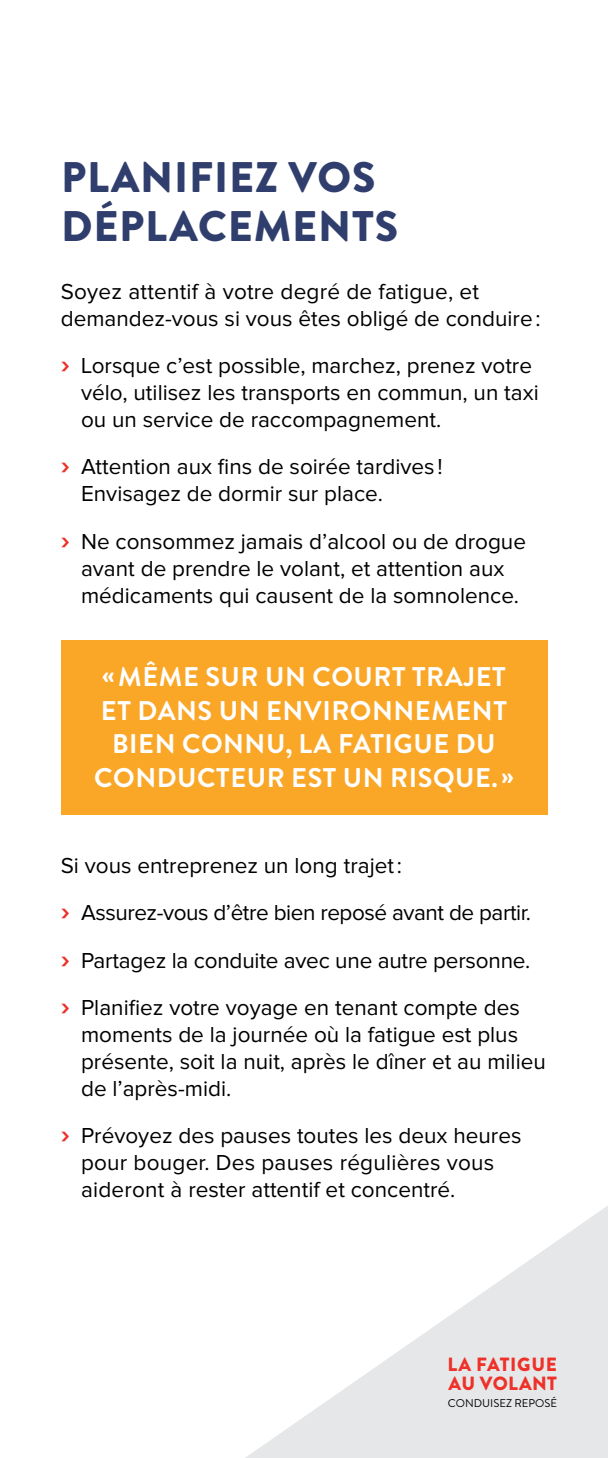
<style>
.page{position:relative;width:608px;height:1458px;background:#fff}
.page>*{position:absolute;margin:0;border:0;box-sizing:border-box;transform-origin:0 0}
.t1{font:900 42.75px/49.5px "Brandon Grotesque";letter-spacing:.02em;color:#303e6d}
.t2{font:700 27px/33.8px "Brandon Grotesque";letter-spacing:.02em;color:#fff;text-align:center}
.t3{font:22.5px/27px "Proxima Nova";color:#000}
.t4{font:22.5px "Proxima Nova";letter-spacing:-.02em;color:#000}
.t5{font:900 19.12px/19.1px "Brandon Grotesque";letter-spacing:.02em;color:#ee3129}
.t6{font:11.25px "Brandon Grotesque";color:#000}
.s1{font-weight:700;font-size:27px;color:#ee3129}
</style>
<div class="page">
<svg style="left:245px;top:1206px;width:362px;height:252px"></svg>
<div style="left:61px;top:640px;width:486px;height:175px;background:#faa627"></div>
<h3 class="t1" style="left:61px;top:153px;width:338px">PLANIFIEZ VOS<br>DÉPLACEMENTS</h3>
<p class="t3" style="left:61px;top:279px;width:481px">Soyez attentif à votre degré de fatigue, et demandez-vous si vous êtes obligé de conduire:</p>
<p class="t3" style="left:81px;top:353px;width:459px;text-indent:-20px"><span class="s1">›</span> Lorsque c’est possible, marchez, prenez votre vélo, utilisez les transports en commun, un taxi ou un service de raccompagnement.</p>
<p class="t3" style="left:81px;top:454px;width:363px;text-indent:-20px"><span class="s1">›</span> Attention aux fins de soirée tardives !<br>Envisagez de dormir sur place.</p>
<p class="t3" style="left:61px;top:529px;width:466px;text-align:center"><span class="s1">›</span> Ne consommez jamais d’alcool ou de drogue avant de prendre le volant, et attention aux médicaments qui causent de la somnolence.</p>
<p class="t2" style="left:94px;top:660px;width:421px">«MÊME SUR UN COURT TRAJET<br>ET DANS UN ENVIRONNEMENT<br>BIEN CONNU, LA FATIGUE DU<br>CONDUCTEUR EST UN RISQUE.»</p>
<p class="t3" style="left:61px;top:853px;width:342px">Si vous entreprenez un long trajet:</p>
<p class="t4" style="left:61px;top:903px;width:471px"><span class="s1">›</span> Assurez-vous d’être bien reposé avant de partir.</p>
<p class="t3" style="left:61px;top:948px;width:471px"><span class="s1">›</span> Partagez la conduite avec une autre personne.</p>
<p class="t3" style="left:81px;top:995px;width:466px;text-indent:-20px"><span class="s1">›</span> Planifiez votre voyage en tenant compte des moments de la journée où la fatigue est plus présente, soit la nuit, après le dîner et au milieu de l’après-midi.</p>
<p class="t3" style="left:81px;top:1123px;width:442px;text-indent:-20px"><span class="s1">›</span> Prévoyez des pauses toutes les deux heures pour bouger. Des pauses régulières vous aideront à rester attentif et concentré.</p>
<p class="t5" style="left:447px;top:1355px;width:111px">LA FATIGUE<br>AU VOLANT</p>
<p class="t6" style="left:448px;top:1396px;width:111px">CONDUISEZ REPOSÉ</p>
</div>
